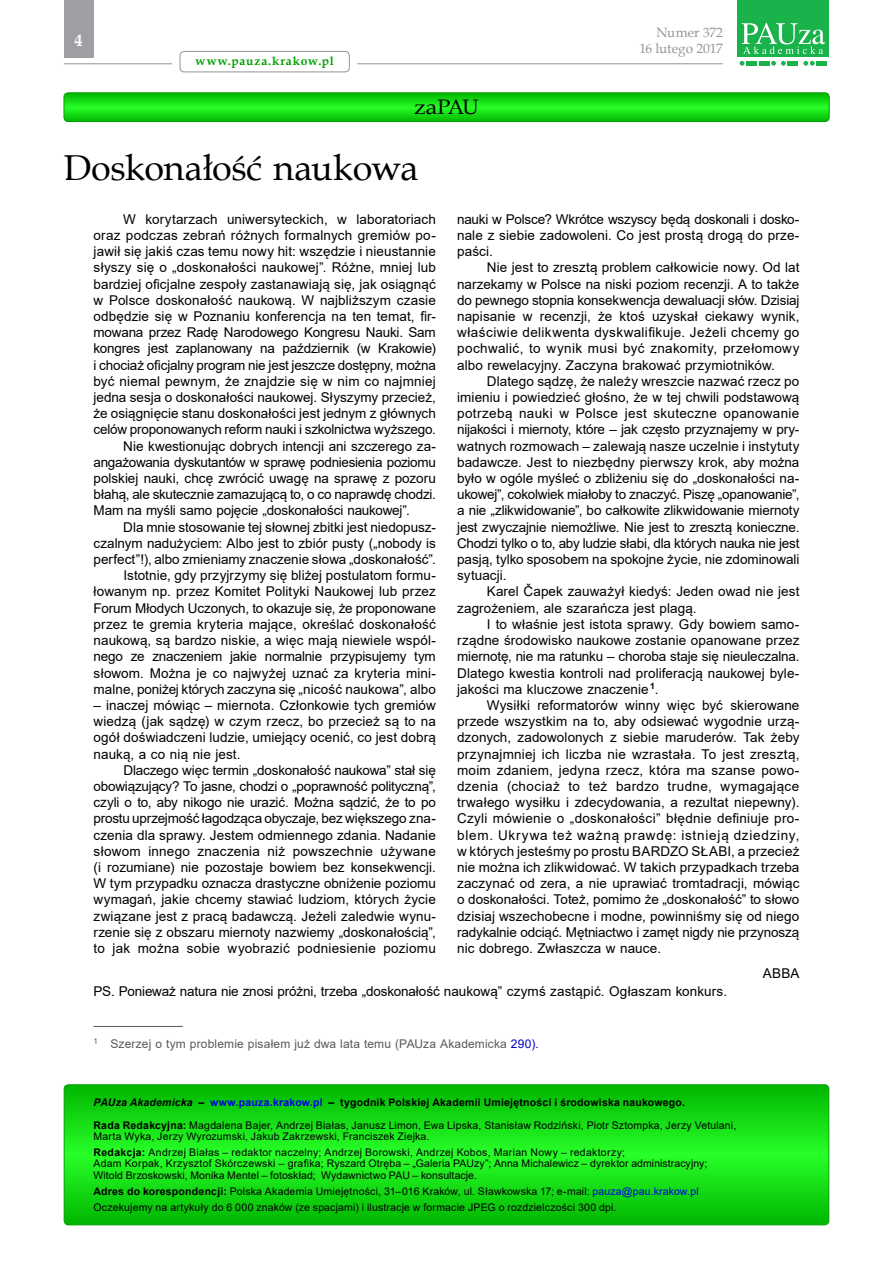
<style>
.page{position:relative;width:893px;height:1263px;background:#fff}
.page>*{position:absolute;margin:0;border:0;box-sizing:border-box;transform-origin:0 0}
.t1{font:36px "Book Antiqua";letter-spacing:-.015em;color:#000}
.t2{font:21px "Book Antiqua";letter-spacing:-.035em;color:#000;scale:1.1 1}
.t3{font:700 16.5px "Book Antiqua";color:#fff}
.t4{font:13.5px/16.2px "Arial";color:#000;text-align:justify}
.t5{font:13.5px "Arial";letter-spacing:-.02em;color:#000}
.t6{font:13.5px "Arial";letter-spacing:-.025em;color:#000}
.t7{font:13.5px "Arial";letter-spacing:.02em;color:#000}
.t8{font:13.5px/16.2px "Book Antiqua";letter-spacing:-.005em;color:#939598;text-align:right}
.t9{font:12px "Arial";letter-spacing:.01em;color:#58595b}
.t10{font:700 12px "Book Antiqua";letter-spacing:.07em;color:#00a000}
.t11{font:10.5px/15.8px "Arial";letter-spacing:.015em;color:#000}
.s1{color:#0000c8}
.s2{font-weight:700;font-style:italic}
.s3{font-weight:700}
.s4{font-weight:700;color:#0000e1}
.s5{color:#0000e1}
</style>
<div class="page">
<hr style="left:357px;top:63px;width:366px;height:1px;background:#939598">
<div style="left:64px;top:0;width:30px;height:57px;background:#9d9fa2"></div>
<div style="left:180px;top:51px;width:170px;height:21px;border:1px solid #939598;border-radius:4px"></div>
<svg style="left:740px;top:61px;width:4px;height:5px"></svg>
<svg style="left:771px;top:61px;width:15px;height:5px"></svg>
<svg style="left:803px;top:61px;width:12px;height:5px"></svg>
<div style="left:746px;top:61px;width:11px;height:5px;background:#19b24b"></div>
<div style="left:759px;top:61px;width:11px;height:5px;background:#19b24b"></div>
<div style="left:787px;top:61px;width:11px;height:5px;background:#19b24b"></div>
<div style="left:816px;top:61px;width:11px;height:5px;background:#19b24b"></div>
<div style="left:737px;top:0;width:92px;height:56px;background:#19b24b"></div>
<svg style="left:741px;top:23px;width:84px;height:31px"></svg>
<hr style="left:64px;top:63px;width:108px;height:1px;background:#939598">
<svg style="left:64px;top:1085px;width:765px;height:140px;background:#14da14"></svg>
<div style="left:64px;top:1084px;width:765px;height:141px;border:1px solid #00a000;border-radius:4px"></div>
<svg style="left:64px;top:93px;width:765px;height:29px;background:#16de16"></svg>
<div style="left:64px;top:93px;width:765px;height:29px;border:1px solid #00a000;border-radius:4px"></div>
<hr style="left:94px;top:1026px;width:89px;height:1px;background:#58595b">
<p class="t3" style="left:75px;top:30px;width:10px">4</p>
<p class="t10" style="left:196px;top:53px;width:140px">www.pauza.krakow.pl</p>
<h2 class="t2" style="left:414px;top:93px;width:60px">zaPAU</h2>
<h1 class="t1" style="left:64px;top:143px;width:356px">Doskonałość naukowa</h1>
<p class="t8" style="left:639px;top:24px;width:85px">Numer 372<br>16 lutego 2017</p>
<p class="t4" style="left:123px;top:211px;width:314px">W korytarzach uniwersyteckich, w laboratoriach</p>
<p class="t7" style="left:94px;top:226px;width:344px">oraz podczas zebrań różnych formalnych gremiów po-</p>
<p class="t4" style="left:94px;top:243px;width:344px">jawił się jakiś czas temu nowy hit: wszędzie i nieustannie</p>
<p class="t4" style="left:94px;top:259px;width:344px">słyszy się o „doskonałości naukowej”. Różne, mniej lub</p>
<p class="t4" style="left:94px;top:276px;width:344px">bardziej oficjalne zespoły zastanawiają się, jak osiągnąć</p>
<p class="t4" style="left:94px;top:292px;width:344px">w Polsce doskonałość naukową. W najbliższym czasie</p>
<p class="t4" style="left:94px;top:308px;width:344px">odbędzie się w Poznaniu konferencja na ten temat, fir-</p>
<p class="t4" style="left:94px;top:324px;width:344px">mowana przez Radę Narodowego Kongresu Nauki. Sam</p>
<p class="t4" style="left:94px;top:340px;width:344px">kongres jest zaplanowany na październik (w Krakowie)</p>
<p class="t4" style="left:94px;top:357px;width:344px">i chociaż oficjalny program nie jest jeszcze dostępny, można</p>
<p class="t4" style="left:94px;top:373px;width:344px">być niemal pewnym, że znajdzie się w nim co najmniej</p>
<p class="t4" style="left:94px;top:389px;width:344px">jedna sesja o doskonałości naukowej. Słyszymy przecież,</p>
<p class="t4" style="left:94px;top:405px;width:344px">że osiągnięcie stanu doskonałości jest jednym z głównych</p>
<p class="t4" style="left:94px;top:421px;width:344px">celów proponowanych reform nauki i szkolnictwa wyższego.</p>
<p class="t4" style="left:123px;top:438px;width:314px">Nie kwestionując dobrych intencji ani szczerego za-</p>
<p class="t6" style="left:94px;top:453px;width:344px">angażowania dyskutantów w sprawę podniesienia poziomu</p>
<p class="t4" style="left:94px;top:470px;width:344px">polskiej nauki, chcę zwrócić uwagę na sprawę z pozoru</p>
<p class="t5" style="left:94px;top:485px;width:344px">błahą, ale skutecznie zamazującą to, o co naprawdę chodzi.</p>
<p class="t4" style="left:94px;top:502px;width:318px">Mam na myśli samo pojęcie „doskonałości naukowej”.</p>
<p class="t4" style="left:123px;top:519px;width:314px">Dla mnie stosowanie tej słownej zbitki jest niedopusz-</p>
<p class="t4" style="left:94px;top:535px;width:344px">czalnym nadużyciem: Albo jest to zbiór pusty („nobody is</p>
<p class="t4" style="left:94px;top:551px;width:344px">perfect”!), albo zmieniamy znaczenie słowa „doskonałość”.</p>
<p class="t4" style="left:123px;top:567px;width:314px">Istotnie, gdy przyjrzymy się bliżej postulatom formu-</p>
<p class="t4" style="left:94px;top:583px;width:344px">łowanym np. przez Komitet Polityki Naukowej lub przez</p>
<p class="t4" style="left:94px;top:600px;width:344px">Forum Młodych Uczonych, to okazuje się, że proponowane</p>
<p class="t4" style="left:94px;top:616px;width:344px">przez te gremia kryteria mające, określać doskonałość</p>
<p class="t4" style="left:94px;top:632px;width:344px">naukową, są bardzo niskie, a więc mają niewiele wspól-</p>
<p class="t5" style="left:94px;top:647px;width:344px">nego ze znaczeniem jakie normalnie przypisujemy tym</p>
<p class="t4" style="left:94px;top:664px;width:344px">słowom. Można je co najwyżej uznać za kryteria mini-</p>
<p class="t4" style="left:94px;top:681px;width:344px">malne, poniżej których zaczyna się „nicość naukowa”, albo</p>
<p class="t4" style="left:94px;top:697px;width:344px">– inaczej mówiąc – miernota. Członkowie tych gremiów wiedzą (jak sądzę) w czym rzecz, bo przecież są to na ogół doświadczeni ludzie, umiejący ocenić, co jest dobrą nauką, a co nią nie jest.</p>
<p class="t4" style="left:94px;top:762px;width:344px;text-indent:30px">Dlaczego więc termin „doskonałość naukowa” stał się obowiązujący? To jasne, chodzi o „poprawność polityczną”, czyli o to, aby nikogo nie urazić. Można sądzić, że to po prostu uprzejmość łagodząca obyczaje, bez większego zna&shy;czenia dla sprawy. Jestem odmiennego zdania. Nadanie słowom innego znaczenia niż powszechnie używane (i rozumiane) nie pozostaje bowiem bez konsekwencji.<br>W tym przypadku oznacza drastyczne obniżenie poziomu wymagań, jakie chcemy stawiać ludziom, których życie związane jest z pracą badawczą. Jeżeli zaledwie wynu&shy;rzenie się z obszaru miernoty nazwiemy „doskonałością”, to jak można sobie wyobrazić podniesienie poziomu</p>
<p class="t4" style="left:457px;top:211px;width:344px">nauki w Polsce? Wkrótce wszyscy będą doskonali i dosko&shy;nale z siebie zadowoleni. Co jest prostą drogą do prze&shy;paści.</p>
<p class="t4" style="left:457px;top:259px;width:344px;text-indent:30px">Nie jest to zresztą problem całkowicie nowy. Od lat narzekamy w Polsce na niski poziom recenzji. A to także do pewnego stopnia konsekwencja dewaluacji słów. Dzisiaj napisanie w recenzji, że ktoś uzyskał ciekawy wynik, właściwie delikwenta dyskwalifikuje. Jeżeli chcemy go pochwalić, to wynik musi być znakomity, przełomowy albo rewelacyjny. Zaczyna brakować przymiotników.</p>
<p class="t4" style="left:457px;top:373px;width:344px;text-indent:30px">Dlatego sądzę, że należy wreszcie nazwać rzecz po imieniu i powiedzieć głośno, że w tej chwili podstawową potrzebą nauki w Polsce jest skuteczne opanowanie nijakości i miernoty, które – jak często przyznajemy w pry&shy;watnych rozmowach – zalewają nasze uczelnie i instytuty badawcze. Jest to niezbędny pierwszy krok, aby można było w ogóle myśleć o zbliżeniu się do „doskonałości na&shy;ukowej”, cokolwiek miałoby to znaczyć. Piszę „opanowanie”, a nie „zlikwidowanie”, bo całkowite zlikwidowanie miernoty jest zwyczajnie niemożliwe. Nie jest to zresztą konieczne.<br>Chodzi tylko o to, aby ludzie słabi, dla których nauka nie jest pasją, tylko sposobem na spokojne życie, nie zdominowali sytuacji.</p>
<p class="t4" style="left:457px;top:583px;width:344px;text-indent:30px">Karel Čapek zauważył kiedyś: Jeden owad nie jest zagrożeniem, ale szarańcza jest plagą.</p>
<p class="t4" style="left:457px;top:616px;width:344px;text-indent:30px">I to właśnie jest istota sprawy. Gdy bowiem samo&shy;rządne środowisko naukowe zostanie opanowane przez miernotę, nie ma ratunku – choroba staje się nieuleczalna.<br>Dlatego kwestia kontroli nad proliferacją naukowej byle&shy;jakości ma kluczowe znaczenie<sup>1</sup>.</p>
<p class="t4" style="left:457px;top:697px;width:344px;text-indent:30px">Wysiłki reformatorów winny więc być skierowane przede wszystkim na to, aby odsiewać wygodnie urzą&shy;dzonych, zadowolonych z siebie maruderów. Tak żeby przynajmniej ich liczba nie wzrastała. To jest zresztą, moim zdaniem, jedyna rzecz, która ma szanse powo&shy;dzenia (chociaż to też bardzo trudne, wymagające trwałego wysiłku i zdecydowania, a rezultat niepewny).<br>Czyli mówienie o „doskonałości” błędnie definiuje pro&shy;blem. Ukrywa też ważną prawdę: istnieją dziedziny, w których jesteśmy po prostu BARDZO SŁABI, a przecież nie można ich zlikwidować. W takich przypadkach trzeba zaczynać od zera, a nie uprawiać tromtadracji, mówiąc o doskonałości. Toteż, pomimo że „doskonałość” to słowo dzisiaj wszechobecne i modne, powinniśmy się od niego radykalnie odciąć. Mętniactwo i zamęt nigdy nie przynoszą nic dobrego. Zwłaszcza w nauce.</p>
<p class="t4" style="left:763px;top:965px;width:38px">ABBA</p>
<p class="t4" style="left:94px;top:983px;width:635px">PS. Ponieważ natura nie znosi próżni, trzeba „doskonałość naukową” czymś zastąpić. Ogłaszam konkurs.</p>
<p class="t9" style="left:94px;top:1036px;width:447px"><sup>1</sup> Szerzej o tym problemie pisałem już dwa lata temu (PAUza Akademicka <span class="s1">290).</span></p>
<p class="t11" style="left:94px;top:1091px;width:644px;line-height:22.2px"><span class="s2">PAUza Akademicka</span> <span class="s3">–</span> <span class="s4">www.pauza.krakow.pl</span> <span class="s3">– tygodnik Polskiej Akademii Umiejętności i środowiska naukowego.<br>Rada Redakcyjna:</span> Magdalena Bajer, Andrzej Białas, Janusz Limon, Ewa Lipska, Stanisław Rodziński, Piotr Sztompka, Jerzy Vetulani,</p>
<p class="t11" style="left:94px;top:1128px;width:533px">Marta Wyka, Jerzy Wyrozumski, Jakub Zakrzewski, Franciszek Ziejka.<br><span class="s3">Redakcja:</span> Andrzej Białas – redaktor naczelny; Andrzej Borowski, Andrzej Kobos, Marian Nowy – redaktorzy;</p>
<p class="t11" style="left:94px;top:1158px;width:615px;line-height:11.6px">Adam Korpak, Krzysztof Skórczewski – grafika; Ryszard Otręba – „Galeria PAUzy”; Anna Michalewicz – dyrektor administracyjny;<br>Witold Brzoskowski, Monika Mentel – fotoskład; Wydawnictwo PAU – konsultacje.</p>
<p class="t11" style="left:94px;top:1183px;width:607px"><span class="s3">Adres do korespondencji:</span> Polska Akademia Umiejętności, 31–016 Kraków, ul. Sławkowska 17; e-mail: <span class="s5">pauza@pau.krakow.pl<br></span>Oczekujemy na artykuły do 6 000 znaków (ze spacjami) i ilustracje w formacie JPEG o rozdzielczości 300 dpi.</p>
</div>
